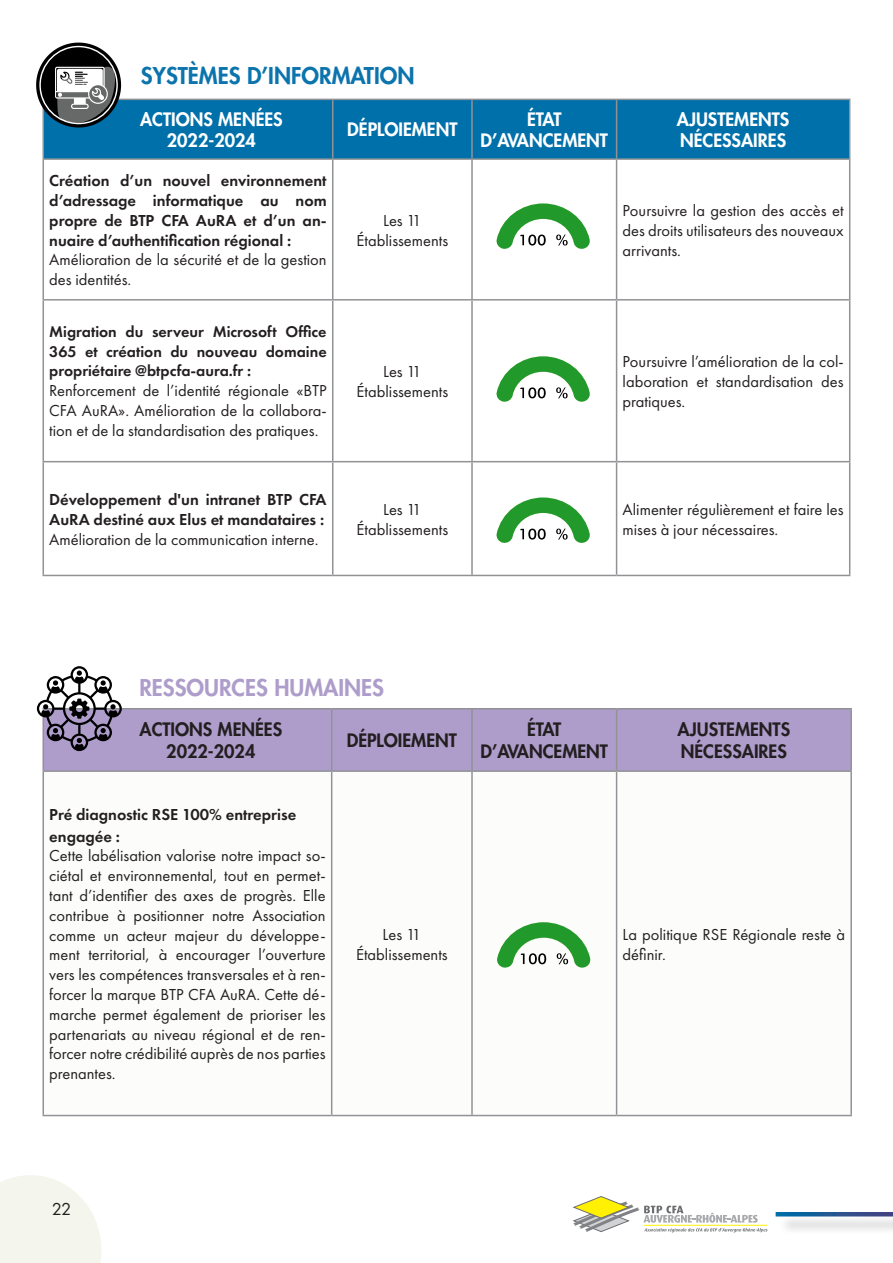
<style>
.page{position:relative;width:893px;height:1263px;background:#fff}
.page>*{position:absolute;margin:0;border:0;box-sizing:border-box;transform-origin:0 0}
.t1{font:800 22.5px "Futura LT";color:#0b74ad}
.t2{font:800 22.5px "Futura LT";color:#ae9dcb}
.t3{font:800 18px "Futura LT";color:#fff}
.t4{font:800 18px "Futura LT";color:#231f20}
.t5{font:18px "Futura PT";color:#231f20}
.t6{font:16.5px/19.8px "Futura PT";color:#231f20;text-align:justify}
.t7{font:600 16.5px/19.8px "Futura PT";color:#231f20;text-align:justify}
.t8{font:600 16.05px/19.5px "Futura PT";color:#231f20;text-align:justify}
</style>
<div class="page">
<svg style="left:0;top:1175px;width:101px;height:88px"></svg>
<svg style="left:573px;top:1196px;width:195px;height:36px"></svg>
<div style="left:778px;top:1214px;width:115px;height:21px;background:#919295;opacity:.5"></div>
<svg style="left:776px;top:1212px;width:117px;height:4px"></svg>
<div style="left:44px;top:100px;width:805px;height:58px;background:#0070aa"></div>
<hr style="left:43px;top:99px;width:290px;height:1px;background:#919295">
<hr style="left:43px;top:100px;width:1px;height:58px;background:#919295">
<hr style="left:333px;top:99px;width:139px;height:1px;background:#919295">
<hr style="left:332px;top:100px;width:1px;height:58px;background:#919295">
<hr style="left:472px;top:99px;width:145px;height:1px;background:#919295">
<hr style="left:471px;top:100px;width:2px;height:58px;background:#919295">
<hr style="left:617px;top:99px;width:233px;height:1px;background:#919295">
<hr style="left:616px;top:100px;width:1px;height:58px;background:#919295">
<hr style="left:849px;top:100px;width:1px;height:58px;background:#919295">
<hr style="left:43px;top:158px;width:290px;height:2px;background:#919295">
<hr style="left:43px;top:160px;width:1px;height:139px;background:#919295">
<hr style="left:333px;top:158px;width:139px;height:2px;background:#919295">
<hr style="left:332px;top:160px;width:1px;height:139px;background:#919295">
<hr style="left:472px;top:158px;width:145px;height:2px;background:#919295">
<hr style="left:471px;top:160px;width:2px;height:139px;background:#919295">
<hr style="left:617px;top:158px;width:233px;height:2px;background:#919295">
<hr style="left:616px;top:160px;width:1px;height:139px;background:#919295">
<hr style="left:849px;top:160px;width:1px;height:139px;background:#919295">
<hr style="left:43px;top:299px;width:290px;height:2px;background:#919295">
<hr style="left:43px;top:301px;width:1px;height:160px;background:#919295">
<hr style="left:333px;top:299px;width:139px;height:2px;background:#919295">
<hr style="left:332px;top:301px;width:1px;height:160px;background:#919295">
<hr style="left:472px;top:299px;width:145px;height:2px;background:#919295">
<hr style="left:471px;top:301px;width:2px;height:160px;background:#919295">
<hr style="left:617px;top:299px;width:233px;height:2px;background:#919295">
<hr style="left:616px;top:301px;width:1px;height:160px;background:#919295">
<hr style="left:849px;top:301px;width:1px;height:160px;background:#919295">
<hr style="left:43px;top:461px;width:290px;height:1px;background:#919295">
<hr style="left:43px;top:462px;width:1px;height:113px;background:#919295">
<hr style="left:333px;top:461px;width:139px;height:1px;background:#919295">
<hr style="left:332px;top:462px;width:1px;height:113px;background:#919295">
<hr style="left:472px;top:461px;width:145px;height:1px;background:#919295">
<hr style="left:471px;top:462px;width:2px;height:113px;background:#919295">
<hr style="left:617px;top:461px;width:233px;height:1px;background:#919295">
<hr style="left:616px;top:462px;width:1px;height:113px;background:#919295">
<hr style="left:849px;top:462px;width:1px;height:113px;background:#919295">
<hr style="left:43px;top:575px;width:290px;height:1px;background:#919295">
<hr style="left:333px;top:575px;width:139px;height:1px;background:#919295">
<hr style="left:472px;top:575px;width:145px;height:1px;background:#919295">
<hr style="left:617px;top:575px;width:233px;height:1px;background:#919295">
<svg style="left:36px;top:43px;width:85px;height:85px"></svg>
<svg style="left:496px;top:203px;width:94px;height:46px"></svg>
<svg style="left:496px;top:356px;width:94px;height:46px"></svg>
<svg style="left:496px;top:497px;width:94px;height:46px"></svg>
<div style="left:44px;top:709px;width:806px;height:61px;background:#ae9dcb"></div>
<svg style="left:44px;top:772px;width:806px;height:343px"></svg>
<hr style="left:331px;top:709px;width:1px;height:61px;background:#919295">
<hr style="left:471px;top:709px;width:2px;height:61px;background:#919295">
<hr style="left:616px;top:709px;width:1px;height:61px;background:#919295">
<hr style="left:331px;top:772px;width:1px;height:343px;background:#919295">
<hr style="left:471px;top:772px;width:2px;height:343px;background:#919295">
<hr style="left:616px;top:772px;width:1px;height:343px;background:#919295">
<hr style="left:43px;top:772px;width:1px;height:343px;background:#919295">
<hr style="left:850px;top:772px;width:2px;height:343px;background:#919295">
<hr style="left:43px;top:1115px;width:289px;height:1px;background:#919295">
<hr style="left:332px;top:1115px;width:140px;height:1px;background:#919295">
<hr style="left:472px;top:1115px;width:145px;height:1px;background:#919295">
<hr style="left:617px;top:1115px;width:235px;height:1px;background:#919295">
<hr style="left:43px;top:708px;width:289px;height:1px;background:#919295">
<hr style="left:43px;top:709px;width:1px;height:61px;background:#919295">
<hr style="left:332px;top:708px;width:140px;height:1px;background:#919295">
<hr style="left:472px;top:708px;width:145px;height:1px;background:#919295">
<hr style="left:617px;top:708px;width:235px;height:1px;background:#919295">
<hr style="left:850px;top:709px;width:2px;height:61px;background:#919295">
<hr style="left:43px;top:770px;width:289px;height:2px;background:#919295">
<hr style="left:332px;top:770px;width:140px;height:2px;background:#919295">
<hr style="left:472px;top:770px;width:145px;height:2px;background:#919295">
<hr style="left:617px;top:770px;width:235px;height:2px;background:#919295">
<svg style="left:497px;top:922px;width:93px;height:45px"></svg>
<svg style="left:37px;top:666px;width:84px;height:85px"></svg>
<p class="t1" style="left:141px;top:61px;width:275px">SYSTÈMES D’INFORMATION</p>
<p class="t3" style="left:140px;top:107px;width:144px">ACTIONS MENÉES</p>
<p class="t3" style="left:167px;top:129px;width:91px">2022-2024</p>
<p class="t7" style="left:49px;top:171px;width:279px">Création d’un nouvel environnement d’adressage informatique au nom propre de BTP CFA AuRA et d’un an&shy;nuaire d’authentification régional :</p>
<p class="t6" style="left:49px;top:250px;width:279px">Amélioration de la sécurité et de la gestion des identités.</p>
<p class="t8" style="left:49px;top:322px;width:279px">Migration du serveur Microsoft Office 365 et création du nouveau domaine propriétaire @btpcfa-aura.fr :</p>
<p class="t6" style="left:49px;top:381px;width:279px">Renforcement de l’identité régionale «BTP CFA AuRA». Amélioration de la collabora&shy;tion et de la standardisation des pratiques.</p>
<p class="t7" style="left:49px;top:489px;width:279px">Développement d'un intranet BTP CFA<br>AuRA destiné aux Elus et mandataires :</p>
<p class="t6" style="left:49px;top:529px;width:271px">Amélioration de la communication interne.</p>
<p class="t3" style="left:347px;top:118px;width:112px">DÉPLOIEMENT</p>
<p class="t6" style="left:383px;top:210px;width:40px">Les 11</p>
<p class="t6" style="left:357px;top:230px;width:93px">Établissements</p>
<p class="t6" style="left:383px;top:362px;width:40px">Les 11</p>
<p class="t6" style="left:357px;top:381px;width:93px">Établissements</p>
<p class="t6" style="left:383px;top:499px;width:40px">Les 11</p>
<p class="t6" style="left:357px;top:519px;width:93px">Établissements</p>
<p class="t3" style="left:527px;top:107px;width:36px">ÉTAT</p>
<p class="t3" style="left:481px;top:129px;width:129px">D’AVANCEMENT</p>
<p class="t3" style="left:677px;top:107px;width:114px">AJUSTEMENTS</p>
<p class="t3" style="left:680px;top:129px;width:108px">NÉCESSAIRES</p>
<p class="t6" style="left:623px;top:200px;width:223px">Poursuivre la gestion des accès et des droits utilisateurs des nouveaux arrivants.</p>
<p class="t6" style="left:623px;top:352px;width:223px">Poursuivre l’amélioration de la col&shy;laboration et standardisation des pratiques.</p>
<p class="t6" style="left:623px;top:499px;width:223px">Alimenter régulièrement et faire les mises à jour nécessaires.</p>
<p class="t2" style="left:139px;top:672px;width:246px">RESSOURCES HUMAINES</p>
<p class="t4" style="left:140px;top:718px;width:144px">ACTIONS MENÉES</p>
<p class="t4" style="left:166px;top:739px;width:91px">2022-2024</p>
<p class="t4" style="left:347px;top:728px;width:112px">DÉPLOIEMENT</p>
<p class="t7" style="left:49px;top:804px;width:249px">Pré diagnostic RSE 100% entreprise</p>
<p class="t7" style="left:49px;top:826px;width:72px">engagée :</p>
<p class="t6" style="left:49px;top:846px;width:278px">Cette labélisation valorise notre impact so&shy;ciétal et environnemental, tout en permet&shy;tant d’identifier des axes de progrès. Elle contribue à positionner notre Association comme un acteur majeur du développe&shy;ment territorial, à encourager l’ouverture vers les compétences transversales et à ren&shy;forcer la marque BTP CFA AuRA. Cette dé&shy;marche permet également de prioriser les partenariats au niveau régional et de ren&shy;forcer notre crédibilité auprès de nos parties prenantes.</p>
<p class="t6" style="left:383px;top:924px;width:40px">Les 11</p>
<p class="t6" style="left:356px;top:944px;width:93px">Établissements</p>
<p class="t4" style="left:527px;top:718px;width:36px">ÉTAT</p>
<p class="t4" style="left:481px;top:739px;width:129px">D’AVANCEMENT</p>
<p class="t4" style="left:678px;top:718px;width:114px">AJUSTEMENTS</p>
<p class="t4" style="left:681px;top:739px;width:108px">NÉCESSAIRES</p>
<p class="t6" style="left:623px;top:924px;width:224px">La politique RSE Régionale reste à définir.</p>
<p class="t5" style="left:52px;top:1198px;width:21px">22</p>
</div>
